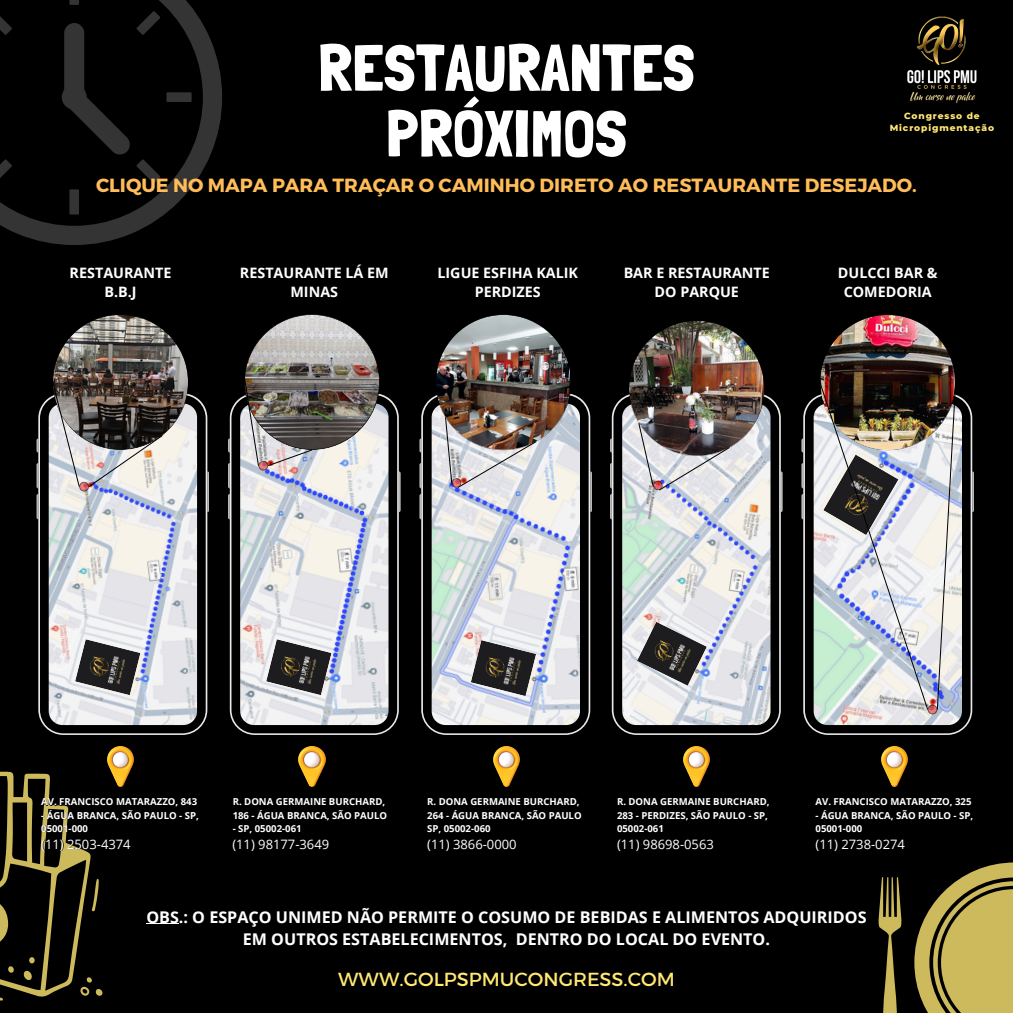
<style>
.page{position:relative;width:1013px;height:1013px;background:#fff}
.page>*{position:absolute;margin:0;border:0;box-sizing:border-box;transform-origin:0 0}
.t1{font:65.75px/65.8px "Londrina Solid";color:#fff;text-align:center}
.t2{font:19.25px "Kief Montaser Regular";color:#ffe973}
.t3{font:700 19px "Montserrat";color:#ffbd59}
.t4{font:700 16.12px/22.5px "Open Sans";color:#fff;text-align:center}
.t5{font:700 14.38px/19.8px "Open Sans";color:#fff;text-align:center}
.t6{font:13px "Open Sans";color:#fff}
.t7{font:700 9.62px/13.1px "Open Sans";color:#fff}
.t8{font:800 9px/12.5px "Montserrat";letter-spacing:.1em;color:#ffe973;text-align:center}
</style>
<div class="page">
<div style="left:0;top:0;width:1012px;height:1012px;background:#000"></div>
<svg style="left:0;top:0;width:222px;height:245px"></svg>
<svg style="left:69px;top:0;width:10px;height:5px"></svg>
<div style="left:69px;top:189px;width:10px;height:25px;background:#343434"></div>
<svg style="left:0;top:159px;width:12px;height:24px"></svg>
<div style="left:166px;top:92px;width:26px;height:10px;background:#343434"></div>
<svg style="left:0;top:11px;width:12px;height:24px"></svg>
<svg style="left:62px;top:11px;width:98px;height:172px"></svg>
<img style="left:907px;top:16px;width:70px;height:88px">
<svg style="left:0;top:771px;width:102px;height:229px"></svg>
<svg style="left:228px;top:438px;width:2px;height:14px"></svg>
<svg style="left:228px;top:463px;width:2px;height:25px"></svg>
<svg style="left:228px;top:494px;width:2px;height:25px"></svg>
<svg style="left:399px;top:471px;width:1px;height:41px"></svg>
<svg style="left:230px;top:393px;width:169px;height:342px"></svg>
<svg style="left:266px;top:639px;width:65px;height:56px"></svg>
<img style="left:275px;top:643px;width:47px;height:47px">
<img style="left:244px;top:314px;width:136px;height:136px;border-radius:50%">
<svg style="left:36px;top:438px;width:2px;height:14px"></svg>
<svg style="left:36px;top:463px;width:2px;height:25px"></svg>
<svg style="left:36px;top:494px;width:2px;height:25px"></svg>
<svg style="left:207px;top:471px;width:2px;height:41px"></svg>
<svg style="left:38px;top:393px;width:169px;height:342px"></svg>
<svg style="left:75px;top:639px;width:65px;height:56px"></svg>
<img style="left:84px;top:643px;width:47px;height:47px">
<img style="left:53px;top:314px;width:135px;height:136px;border-radius:50%">
<img style="left:243px;top:374px;width:70px;height:96px">
<svg style="left:801px;top:438px;width:2px;height:14px"></svg>
<svg style="left:801px;top:463px;width:2px;height:25px"></svg>
<svg style="left:801px;top:494px;width:2px;height:25px"></svg>
<svg style="left:972px;top:471px;width:2px;height:41px"></svg>
<svg style="left:803px;top:395px;width:169px;height:340px"></svg>
<img style="left:819px;top:314px;width:136px;height:136px;border-radius:50%">
<img style="left:818px;top:381px;width:138px;height:333px">
<svg style="left:419px;top:438px;width:2px;height:14px"></svg>
<svg style="left:419px;top:463px;width:2px;height:25px"></svg>
<svg style="left:419px;top:494px;width:2px;height:25px"></svg>
<svg style="left:590px;top:471px;width:2px;height:41px"></svg>
<svg style="left:421px;top:393px;width:169px;height:342px"></svg>
<svg style="left:471px;top:640px;width:65px;height:56px"></svg>
<img style="left:480px;top:644px;width:47px;height:47px">
<img style="left:435px;top:314px;width:136px;height:136px;border-radius:50%">
<img style="left:444px;top:416px;width:93px;height:73px">
<img style="left:51px;top:381px;width:113px;height:110px">
<img style="left:881px;top:746px;width:27px;height:40px">
<svg style="left:610px;top:438px;width:2px;height:14px"></svg>
<svg style="left:610px;top:463px;width:2px;height:25px"></svg>
<svg style="left:610px;top:494px;width:2px;height:25px"></svg>
<svg style="left:780px;top:471px;width:2px;height:41px"></svg>
<svg style="left:612px;top:394px;width:168px;height:341px"></svg>
<img style="left:629px;top:320px;width:135px;height:136px;border-radius:50%">
<img style="left:637px;top:422px;width:93px;height:69px">
<svg style="left:637px;top:622px;width:70px;height:63px"></svg>
<img style="left:646px;top:627px;width:52px;height:52px">
<img style="left:683px;top:746px;width:26px;height:40px">
<img style="left:493px;top:746px;width:26px;height:40px">
<img style="left:299px;top:746px;width:26px;height:40px">
<img style="left:107px;top:746px;width:27px;height:40px">
<svg style="left:914px;top:862px;width:98px;height:150px"></svg>
<svg style="left:878px;top:877px;width:23px;height:135px"></svg>
<hr style="left:146px;top:923px;width:33px;height:1px;background:#fff">
<p class="t1" style="left:318px;top:35px;width:378px">RESTAURANTES<br>PRÓXIMOS</p>
<p class="t3" style="left:96px;top:173px;width:822px">CLIQUE NO MAPA PARA TRAÇAR O CAMINHO DIRETO AO RESTAURANTE DESEJADO.</p>
<p class="t8" style="left:889px;top:109px;width:106px">Congresso de<br>Micropigmentação</p>
<p class="t5" style="left:240px;top:262px;width:150px">RESTAURANTE LÁ EM<br>MINAS</p>
<p class="t5" style="left:70px;top:262px;width:103px">RESTAURANTE<br>B.B.J</p>
<p class="t5" style="left:837px;top:262px;width:101px">DULCCI BAR &amp;<br>COMEDORIA</p>
<p class="t5" style="left:437px;top:262px;width:142px">LIGUE ESFIHA KALIK<br>PERDIZES</p>
<p class="t5" style="left:623px;top:262px;width:148px">BAR E RESTAURANTE<br>DO PARQUE</p>
<p class="t7" style="left:41px;top:795px;width:157px">AV. FRANCISCO MATARAZZO, 843</p>
<p class="t7" style="left:41px;top:808px;width:159px">- ÁGUA BRANCA, SÃO PAULO - SP,</p>
<p class="t7" style="left:41px;top:821px;width:48px">05001-000</p>
<p class="t6" style="left:41px;top:834px;width:91px">(11) 2503-4374</p>
<p class="t7" style="left:233px;top:795px;width:156px">R. DONA GERMAINE BURCHARD,<br>186 - ÁGUA BRANCA, SÃO PAULO</p>
<p class="t7" style="left:233px;top:821px;width:70px">- SP, 05002-061</p>
<p class="t6" style="left:232px;top:835px;width:98px">(11) 98177-3649</p>
<p class="t7" style="left:427px;top:795px;width:156px">R. DONA GERMAINE BURCHARD,<br>264 - ÁGUA BRANCA, SÃO PAULO<br>SP, 05002-060</p>
<p class="t6" style="left:427px;top:835px;width:91px">(11) 3866-0000</p>
<p class="t7" style="left:617px;top:795px;width:154px">R. DONA GERMAINE BURCHARD,<br>283 - PERDIZES, SÃO PAULO - SP,<br>05002-061</p>
<p class="t6" style="left:617px;top:835px;width:98px">(11) 98698-0563</p>
<p class="t7" style="left:815px;top:795px;width:157px">AV. FRANCISCO MATARAZZO, 325</p>
<p class="t7" style="left:815px;top:808px;width:159px">- ÁGUA BRANCA, SÃO PAULO - SP,<br>05001-000</p>
<p class="t6" style="left:815px;top:835px;width:91px">(11) 2738-0274</p>
<h6 class="t4" style="left:146px;top:905px;width:721px">OBS.: O ESPAÇO UNIMED NÃO PERMITE O COSUMO DE BEBIDAS E ALIMENTOS ADQUIRIDOS<br>EM OUTROS ESTABELECIMENTOS, DENTRO DO LOCAL DO EVENTO.</h6>
<h6 class="t2" style="left:338px;top:967px;width:338px">WWW.GOLPSPMUCONGRESS.COM</h6>
</div>
